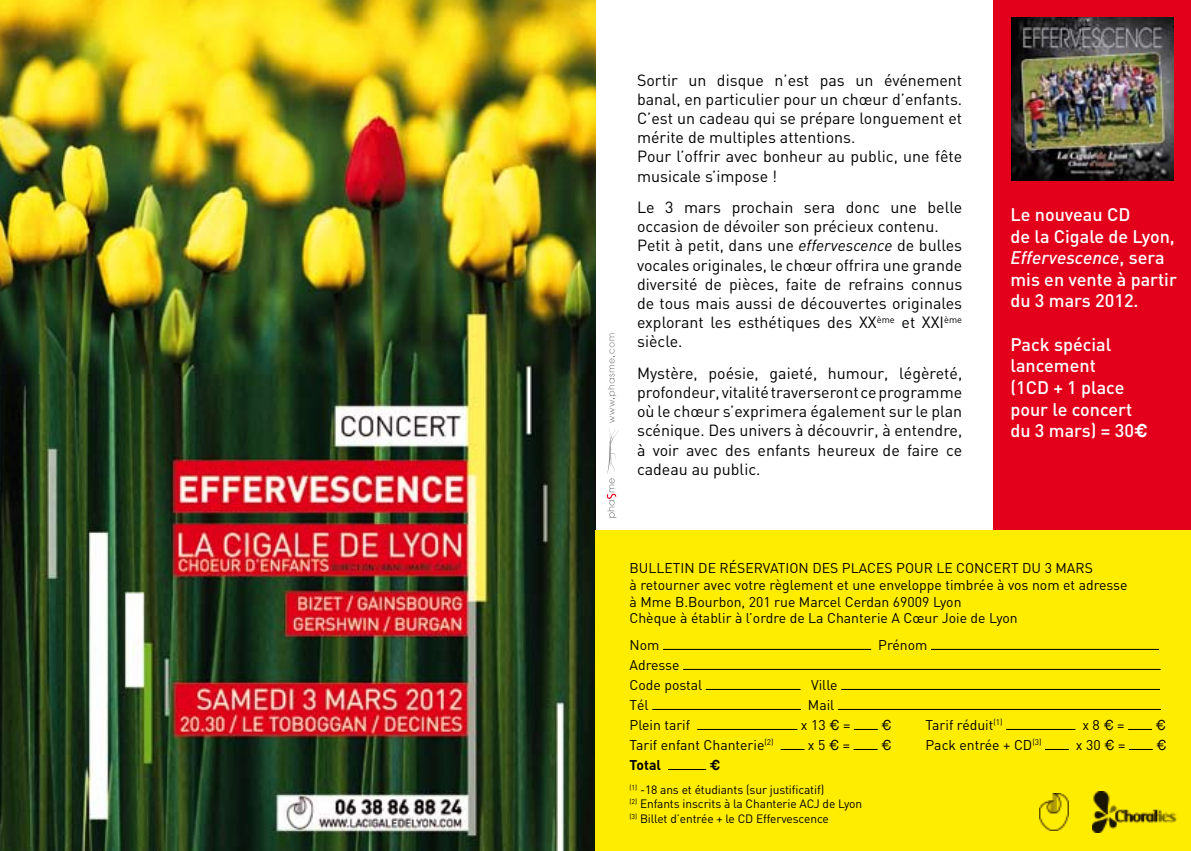
<style>
.page{position:relative;width:1191px;height:851px;background:#fff}
.page>*{position:absolute;margin:0;border:0;box-sizing:border-box;transform-origin:0 0}
.t1{font:500 18px/21.6px "DIN";color:#fff}
.t2{font:16px/19.2px "DIN";color:#000}
.t3{font:14px/16.8px "DIN";color:#000}
.t4{font:700 14px "DIN";color:#000}
.t5{font:14px "Helvetica";color:#000}
.t6{font:700 14px "Helvetica";color:#000}
.t7{font:12px/14.4px "DIN";letter-spacing:-.01em;color:#000}
.s1{font-style:italic}
.s2{font-family:"Helvetica";font-weight:700}
.s3{font-family:"Helvetica"}
</style>
<div class="page">
<img style="left:0;top:0;width:595px;height:850px">
<div style="left:993px;top:0;width:198px;height:548px;background:#e2001a"></div>
<div style="left:595px;top:530px;width:596px;height:320px;background:#ffed00"></div>
<hr style="left:663px;top:648px;width:208px;height:1px;background:#000">
<hr style="left:931px;top:648px;width:228px;height:1px;background:#000">
<hr style="left:683px;top:668px;width:477px;height:1px;background:#000">
<hr style="left:706px;top:688px;width:94px;height:1px;background:#000">
<hr style="left:841px;top:688px;width:319px;height:1px;background:#000">
<hr style="left:652px;top:708px;width:149px;height:1px;background:#000">
<hr style="left:838px;top:708px;width:323px;height:1px;background:#000">
<hr style="left:697px;top:728px;width:100px;height:1px;background:#000">
<hr style="left:1006px;top:728px;width:69px;height:1px;background:#000">
<hr style="left:668px;top:768px;width:38px;height:1px;background:#000">
<img style="left:1011px;top:18px;width:162px;height:162px">
<img style="left:1092px;top:791px;width:85px;height:41px">
<img style="left:1040px;top:793px;width:28px;height:37px">
<svg style="left:607px;top:333px;width:11px;height:184px"></svg>
<p class="t2" style="left:637px;top:70px;width:327px">Sortir un disque n’est pas un événement banal, en particulier pour un chœur d’enfants.<br>C’est un cadeau qui se prépare longuement et mérite de multiples attentions.<br>Pour l’offrir avec bonheur au public, une fête musicale s’impose !</p>
<p class="t2" style="left:637px;top:197px;width:327px">Le 3 mars prochain sera donc une belle occasion de dévoiler son précieux contenu.<br>Petit à petit, dans une <span class="s1">effervescence</span> de bulles vocales originales, le chœur offrira une grande diversité de pièces, faite de refrains connus de tous mais aussi de découvertes originales explorant les esthétiques des XX<sup>ème</sup> et XXI<sup>ème </sup>siècle.</p>
<p class="t2" style="left:637px;top:363px;width:327px;text-align:justify">Mystère, poésie, gaieté, humour, légèreté, profondeur, vitalité traverseront ce programme où le chœur s’exprimera également sur le plan scénique. Des univers à découvrir, à entendre, à voir avec des enfants heureux de faire ce cadeau au public.</p>
<p class="t1" style="left:1010px;top:203px;width:168px">Le nouveau CD<br>de la Cigale de Lyon,<br><span class="s1">Effervescence</span>, sera mis en vente à partir du 3 mars 2012.</p>
<p class="t1" style="left:1010px;top:333px;width:138px">Pack spécial lancement<br>(1CD + 1 place pour le concert du 3 mars) = 30<span class="s2">€</span></p>
<p class="t3" style="left:629px;top:559px;width:499px">BULLETIN DE RÉSERVATION DES PLACES POUR LE CONCERT DU 3 MARS<br>à retourner avec votre règlement et une enveloppe timbrée à vos nom et adresse à Mme B.Bourbon, 201 rue Marcel Cerdan 69009 Lyon<br>Chèque à établir à l’ordre de La Chanterie A Cœur Joie de Lyon</p>
<p class="t3" style="left:629px;top:636px;width:31px">Nom</p>
<p class="t3" style="left:878px;top:636px;width:51px">Prénom</p>
<p class="t3" style="left:629px;top:654px;width:74px;line-height:20px">Adresse<br>Code postal</p>
<p class="t3" style="left:811px;top:676px;width:28px">Ville</p>
<p class="t3" style="left:629px;top:696px;width:21px">Tél</p>
<p class="t3" style="left:808px;top:696px;width:28px">Mail</p>
<p class="t3" style="left:629px;top:716px;width:62px">Plein tarif</p>
<p class="t3" style="left:801px;top:716px;width:51px">x 13 <span class="s3">€</span> =</p>
<p class="t5" style="left:881px;top:714px;width:12px">€</p>
<p class="t3" style="left:925px;top:716px;width:78px">Tarif réduit<sup>(1)</sup></p>
<p class="t3" style="left:1082px;top:716px;width:44px">x 8 <span class="s3">€</span> =</p>
<p class="t5" style="left:1155px;top:714px;width:12px">€</p>
<p class="t3" style="left:629px;top:736px;width:146px">Tarif enfant Chanterie<sup>(2)</sup></p>
<p class="t3" style="left:808px;top:736px;width:44px">x 5 <span class="s3">€</span> =</p>
<p class="t5" style="left:881px;top:734px;width:12px">€</p>
<p class="t3" style="left:925px;top:736px;width:117px">Pack entrée + CD<sup>(3)</sup></p>
<p class="t3" style="left:1075px;top:736px;width:51px">x 30 <span class="s3">€</span> =</p>
<p class="t5" style="left:1156px;top:734px;width:12px">€</p>
<p class="t4" style="left:629px;top:755px;width:33px">Total</p>
<p class="t6" style="left:709px;top:753px;width:12px">€</p>
<p class="t7" style="left:629px;top:782px;width:234px"><sup>(1)</sup> -18 ans et étudiants (sur justificatif)<br><sup>(2)</sup> Enfants inscrits à la Chanterie ACJ de Lyon <sup>(3)</sup> Billet d’entrée + le CD Effervescence</p>
</div>
